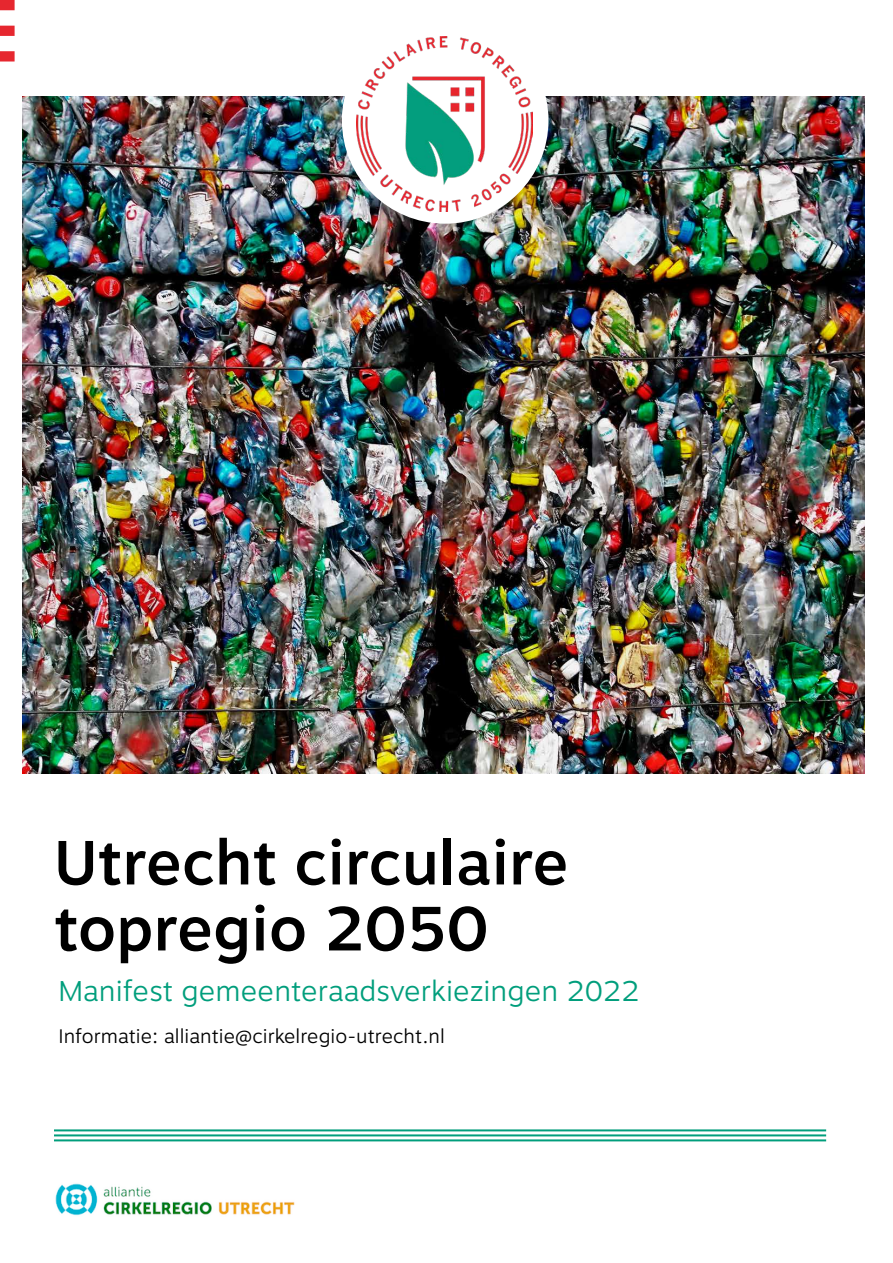
<style>
.page{position:relative;width:893px;height:1263px;background:#fff}
.page>*{position:absolute;margin:0;border:0;box-sizing:border-box;transform-origin:0 0}
.t1{font:500 62.1px/66px "Motiva Sans";color:#000}
.t2{font:300 28.5px "Motiva Sans";color:#019e7c}
.t3{font:300 19.5px "Motiva Sans";color:#000}
</style>
<div class="page">
<img style="left:23px;top:96px;width:842px;height:678px">
<img style="left:55px;top:1183px;width:240px;height:33px">
<hr style="left:54px;top:1129px;width:772px;height:2px;background:#019e7c">
<hr style="left:54px;top:1134px;width:772px;height:2px;background:#019e7c">
<hr style="left:54px;top:1139px;width:772px;height:2px;background:#019e7c">
<div style="left:0;top:0;width:15px;height:10px;background:#e6272f"></div>
<div style="left:0;top:26px;width:15px;height:10px;background:#e6272f"></div>
<div style="left:0;top:51px;width:15px;height:11px;background:#e6272f"></div>
<div style="left:342px;top:17px;width:206px;height:207px;background:#fff;border-radius:50%"></div>
<img style="left:356px;top:37px;width:177px;height:174px">
<h1 class="t1" style="left:54px;top:831px;width:516px">Utrecht circulaire topregio 2050</h1>
<h2 class="t2" style="left:58px;top:970px;width:582px">Manifest gemeenteraadsverkiezingen 2022</h2>
<p class="t3" style="left:58px;top:1022px;width:388px">Informatie: alliantie@cirkelregio-utrecht.nl</p>
</div>
